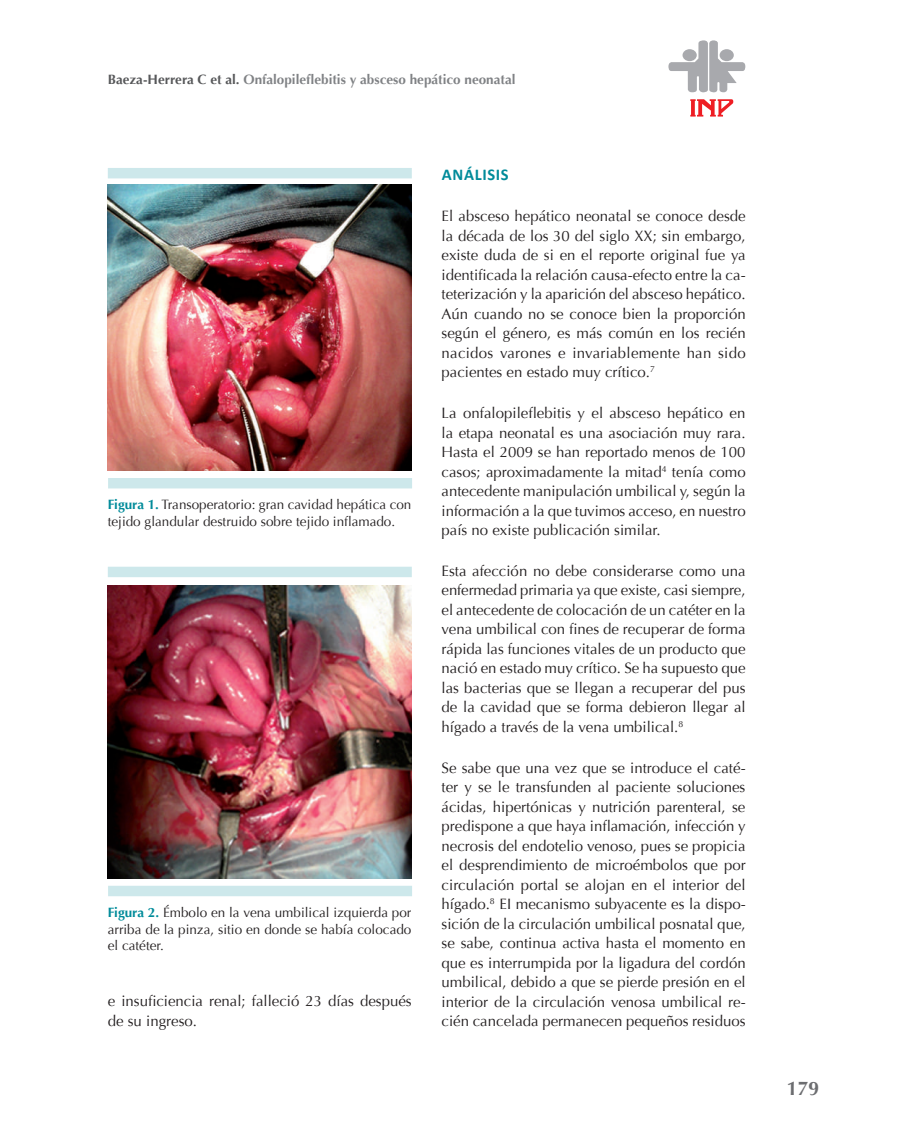
<style>
.page{position:relative;width:897px;height:1148px;background:#fff}
.page>*{position:absolute;margin:0;border:0;box-sizing:border-box;transform-origin:0 0}
.t1{font:700 19.5px "Optima";color:#6c6d70}
.t2{font:700 16.5px "Calibri";letter-spacing:.04em;color:#008b9a}
.t3{font:15px/19.5px "Optima";color:#231f20;text-align:justify}
.t4{font:13.5px/16.5px "Optima";color:#231f20}
.t5{font:700 13.5px "Optima";color:#808285}
.s1{color:#57585a}
.s2{font-weight:700;color:#008b9a}
</style>
<div class="page">
<svg style="left:690px;top:99px;width:44px;height:17px"></svg>
<svg style="left:668px;top:40px;width:78px;height:52px"></svg>
<div style="left:720px;top:49px;width:14px;height:12px;background:#a8a9ad;border-radius:50%"></div>
<img style="left:108px;top:185px;width:304px;height:285px">
<img style="left:108px;top:586px;width:303px;height:292px">
<div style="left:108px;top:478px;width:304px;height:10px;background:#cde8eb"></div>
<div style="left:108px;top:885px;width:304px;height:11px;background:#cde8eb"></div>
<div style="left:108px;top:168px;width:304px;height:10px;background:#cde8eb"></div>
<div style="left:108px;top:566px;width:304px;height:11px;background:#cde8eb"></div>
<p class="t5" style="left:108px;top:71px;width:409px"><span class="s1">Baeza-Herrera C et al.</span> Onfalopileflebitis y absceso hepático neonatal</p>
<p class="t4" style="left:108px;top:496px;width:305px"><span class="s2">Figura 1.</span> Transoperatorio: gran cavidad hepática con tejido glandular destruido sobre tejido inflamado.</p>
<p class="t4" style="left:108px;top:904px;width:305px;text-align:justify"><span class="s2">Figura 2.</span> Émbolo en la vena umbilical izquierda por arriba de la pinza, sitio en donde se había colocado el catéter.</p>
<p class="t3" style="left:108px;top:991px;width:305px">e insuficiencia renal; falleció 23 días después de su ingreso.</p>
<p class="t2" style="left:442px;top:164px;width:68px">ANÁLISIS</p>
<p class="t3" style="left:442px;top:206px;width:306px">El absceso hepático neonatal se conoce desde la década de los 30 del siglo XX; sin embargo, existe duda de si en el reporte original fue ya identificada la relación causa-efecto entre la ca&shy;teterización y la aparición del absceso hepático.<br>Aún cuando no se conoce bien la proporción según el género, es más común en los recién nacidos varones e invariablemente han sido pacientes en estado muy crítico.<sup>7</sup></p>
<p class="t3" style="left:442px;top:403px;width:306px">La onfalopileflebitis y el absceso hepático en la etapa neonatal es una asociación muy rara.<br>Hasta el 2009 se han reportado menos de 100 casos; aproximadamente la mitad<sup>4</sup> tenía como antecedente manipulación umbilical y, según la información a la que tuvimos acceso, en nuestro país no existe publicación similar.</p>
<p class="t3" style="left:442px;top:561px;width:306px">Esta afección no debe considerarse como una enfermedad primaria ya que existe, casi siempre, el antecedente de colocación de un catéter en la vena umbilical con fines de recuperar de forma rápida las funciones vitales de un producto que nació en estado muy crítico. Se ha supuesto que las bacterias que se llegan a recuperar del pus de la cavidad que se forma debieron llegar al hígado a través de la vena umbilical.<sup>8</sup></p>
<p class="t3" style="left:442px;top:758px;width:306px">Se sabe que una vez que se introduce el caté&shy;ter y se le transfunden al paciente soluciones ácidas, hipertónicas y nutrición parenteral, se predispone a que haya inflamación, infección y necrosis del endotelio venoso, pues se propicia el desprendimiento de microémbolos que por circulación portal se alojan en el interior del hígado.<sup>8</sup> EI mecanismo subyacente es la dispo&shy;sición de la circulación umbilical posnatal que, se sabe, continua activa hasta el momento en que es interrumpida por la ligadura del cordón umbilical, debido a que se pierde presión en el interior de la circulación venosa umbilical re&shy;cién cancelada permanecen pequeños residuos</p>
<h1 class="t1" style="left:787px;top:1076px;width:34px">179</h1>
</div>
